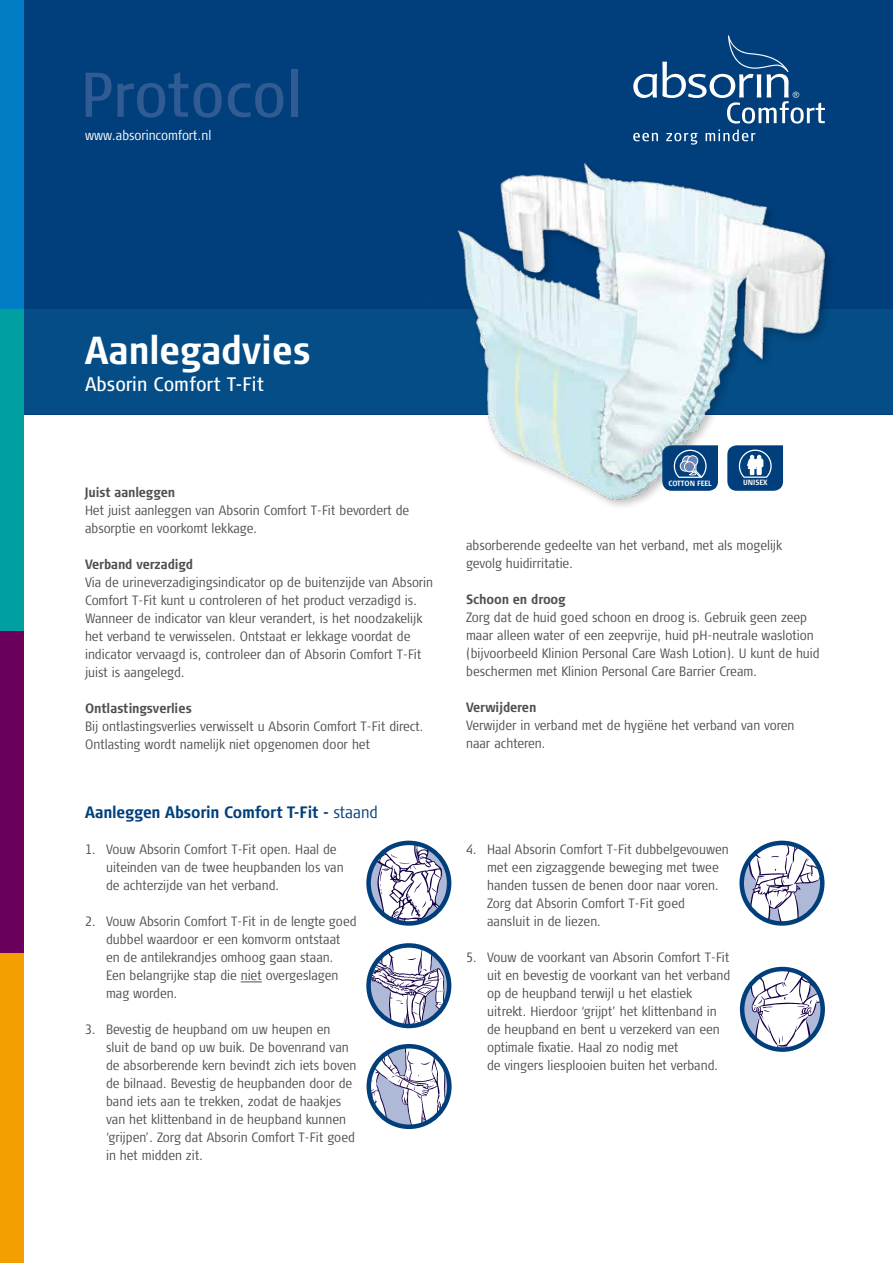
<style>
.page{position:relative;width:893px;height:1263px;background:#fff}
.page>*{position:absolute;margin:0;border:0;box-sizing:border-box;transform-origin:0 0}
.t1{font:63px "Signa Cond Column";color:#305b93}
.t2{font:700 39px "Signa Cond Column";color:#fff}
.t3{font:19.5px "Signa Cond Column";color:#fff}
.t4{font:700 16.5px "Signa Cond Column";letter-spacing:-.01em;color:#003f7c}
.t5{font:300 13.5px/18px "Signa Cond Column";color:#504f53}
.t6{font:700 13.5px "Signa Cond Column";color:#504f53}
.t7{font:300 13.5px "Signa Cond Column";letter-spacing:-.01em;color:#fff}
.t8{font:700 7.65px "Signa Cond Column";color:#fff}
.s1{font-weight:300}
</style>
<div class="page">
<div style="left:0;top:0;width:893px;height:414px;background:#003f7c"></div>
<div style="left:0;top:309px;width:893px;height:105px;background:#044d87"></div>
<img style="left:418px;top:162px;width:434px;height:345px">
<div style="left:0;top:0;width:23px;height:309px;background:#007cc5"></div>
<div style="left:0;top:309px;width:23px;height:322px;background:#009fa0"></div>
<div style="left:0;top:631px;width:23px;height:323px;background:#6a005c"></div>
<div style="left:0;top:954px;width:23px;height:309px;background:#f39f00"></div>
<svg style="left:241px;top:982px;width:21px;height:1px"></svg>
<svg style="left:662px;top:445px;width:56px;height:46px;background:#275b8f"></svg>
<svg style="left:727px;top:445px;width:56px;height:46px;background:#2d6193"></svg>
<svg style="left:369px;top:843px;width:80px;height:80px"></svg>
<svg style="left:369px;top:843px;width:73px;height:81px"></svg>
<div style="left:366px;top:841px;width:85px;height:85px;border:4px solid #003f7c;border-radius:50%"></div>
<svg style="left:369px;top:945px;width:79px;height:82px"></svg>
<div style="left:366px;top:943px;width:85px;height:85px;border:4px solid #003f7c;border-radius:50%"></div>
<svg style="left:369px;top:1046px;width:77px;height:81px"></svg>
<div style="left:367px;top:1044px;width:85px;height:85px;border:4px solid #003f7c;border-radius:50%"></div>
<svg style="left:747px;top:843px;width:75px;height:80px"></svg>
<div style="left:739px;top:841px;width:85px;height:85px;border:4px solid #003f7c;border-radius:50%"></div>
<svg style="left:748px;top:969px;width:75px;height:80px"></svg>
<div style="left:740px;top:967px;width:85px;height:85px;border:4px solid #003f7c;border-radius:50%"></div>
<svg style="left:633px;top:35px;width:192px;height:89px"></svg>
<svg style="left:633px;top:133px;width:25px;height:8px"></svg>
<svg style="left:666px;top:133px;width:32px;height:12px"></svg>
<svg style="left:706px;top:130px;width:49px;height:11px"></svg>
<h1 class="t1" style="left:81px;top:60px;width:222px">Protocol</h1>
<p class="t7" style="left:85px;top:128px;width:128px">www.absorincomfort.nl</p>
<h2 class="t2" style="left:85px;top:328px;width:227px">Aanlegadvies</h2>
<h3 class="t3" style="left:85px;top:373px;width:181px">Absorin Comfort T-Fit</h3>
<p class="t6" style="left:85px;top:484px;width:92px">Juist aanleggen</p>
<p class="t5" style="left:85px;top:501px;width:326px">Het juist aanleggen van Absorin Comfort T-Fit bevordert de absorptie en voorkomt lekkage.</p>
<p class="t6" style="left:85px;top:556px;width:110px">Verband verzadigd</p>
<p class="t5" style="left:85px;top:573px;width:350px">Via de urineverzadigingsindicator op de buitenzijde van Absorin Comfort T-Fit kunt u controleren of het product verzadigd is.<br>Wanneer de indicator van kleur verandert, is het noodzakelijk het verband te verwisselen. Ontstaat er lekkage voordat de indicator vervaagd is, controleer dan of Absorin Comfort T-Fit juist is aangelegd.</p>
<p class="t6" style="left:85px;top:700px;width:108px">Ontlastingsverlies</p>
<p class="t5" style="left:85px;top:717px;width:340px">Bij ontlastingsverlies verwisselt u Absorin Comfort T-Fit direct.<br>Ontlasting wordt namelijk niet opgenomen door het</p>
<p class="t4" style="left:85px;top:802px;width:294px">Aanleggen Absorin Comfort T-Fit - <span class="s1">staand</span></p>
<p class="t5" style="left:106px;top:840px;width:239px;text-indent:-21px">1. Vouw Absorin Comfort T-Fit open. Haal de uiteinden van de twee heupbanden los van de achterzijde van het verband.</p>
<p class="t5" style="left:106px;top:912px;width:252px;text-indent:-21px">2. Vouw Absorin Comfort T-Fit in de lengte goed dubbel waardoor er een komvorm ontstaat en de antilekrandjes omhoog gaan staan.<br>Een belangrijke stap die niet overgeslagen mag worden.</p>
<p class="t5" style="left:106px;top:1020px;width:252px;text-indent:-21px">3. Bevestig de heupband om uw heupen en sluit de band op uw buik. De bovenrand van de absorberende kern bevindt zich iets boven de bilnaad. Bevestig de heupbanden door de band iets aan te trekken, zodat de haakjes van het klittenband in de heupband kunnen ‘grijpen’. Zorg dat Absorin Comfort T-Fit goed in het midden zit.</p>
<p class="t8" style="left:668px;top:479px;width:45px">COTTON FEEL</p>
<p class="t8" style="left:743px;top:478px;width:26px">UNISEX</p>
<p class="t5" style="left:466px;top:537px;width:318px">absorberende gedeelte van het verband, met als mogelijk gevolg huidirritatie.</p>
<p class="t6" style="left:466px;top:592px;width:101px">Schoon en droog</p>
<p class="t5" style="left:466px;top:609px;width:355px">Zorg dat de huid goed schoon en droog is. Gebruik geen zeep maar alleen water of een zeepvrije, huid pH-neutrale waslotion (bijvoorbeeld Klinion Personal Care Wash Lotion). U kunt de huid beschermen met Klinion Personal Care Barrier Cream.</p>
<p class="t6" style="left:466px;top:700px;width:72px">Verwijderen</p>
<p class="t5" style="left:466px;top:717px;width:330px">Verwijder in verband met de hygiëne het verband van voren naar achteren.</p>
<p class="t5" style="left:487px;top:840px;width:243px;text-indent:-21px">4. Haal Absorin Comfort T-Fit dubbelgevouwen met een zigzaggende beweging met twee handen tussen de benen door naar voren.<br>Zorg dat Absorin Comfort T-Fit goed aansluit in de liezen.</p>
<p class="t5" style="left:487px;top:948px;width:245px;text-indent:-21px">5. Vouw de voorkant van Absorin Comfort T-Fit uit en bevestig de voorkant van het verband op de heupband terwijl u het elastiek uitrekt. Hierdoor ‘grijpt’ het klittenband in de heupband en bent u verzekerd van een optimale fixatie. Haal zo nodig met<br>de vingers liesplooien buiten het verband.</p>
</div>
